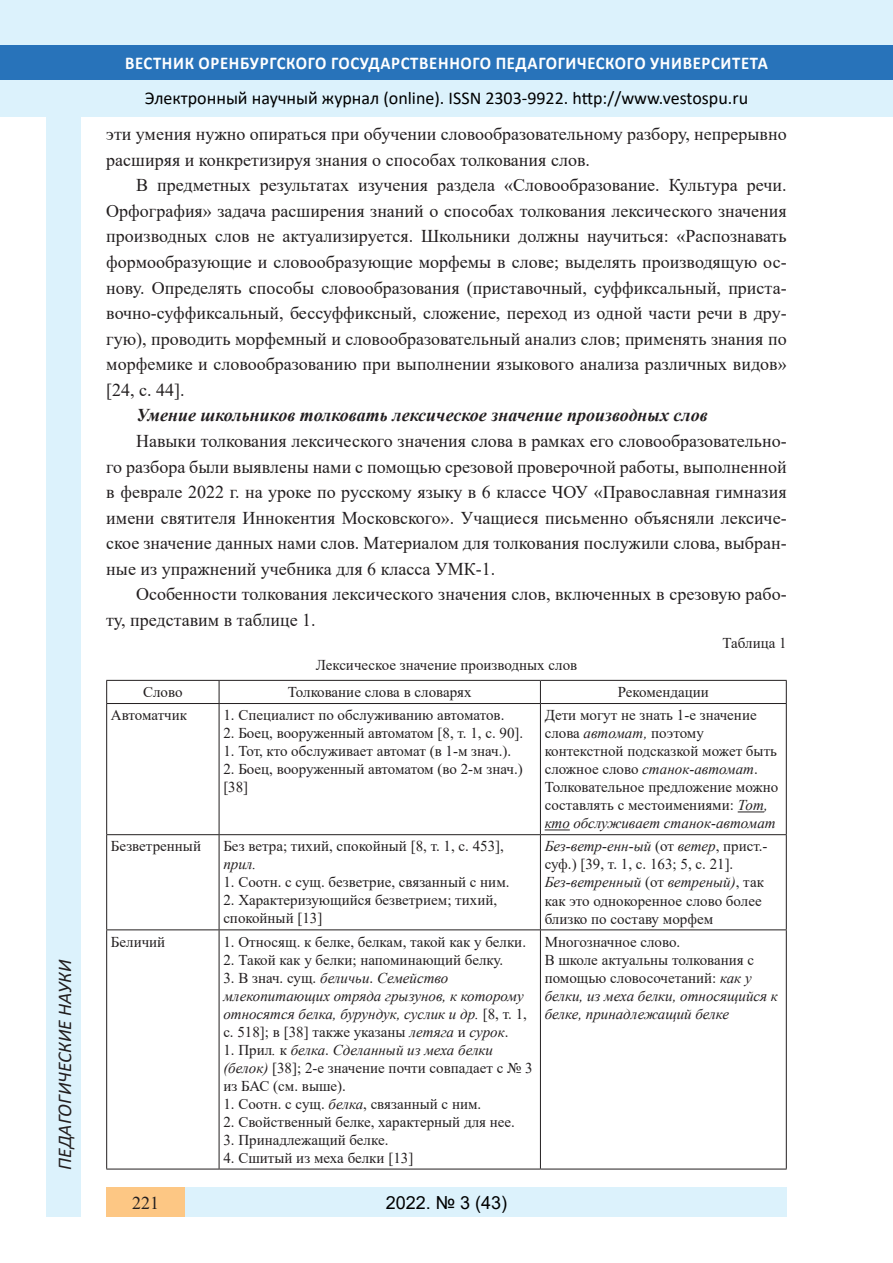
<style>
.page{position:relative;width:893px;height:1263px;background:#fff}
.page>*{position:absolute;margin:0;border:0;box-sizing:border-box;transform-origin:0 0}
.t1{font:italic 19.5px "Calibri";color:#231f20}
.Стиль2{font:18px/25.7px "Times New Roman";color:#231f20}
.t2{font:18px "Calibri";color:#000}
.t3{font:700 18px "Calibri";letter-spacing:.04em;color:#fff;scale:.93 1}
.Стиль2-2{font:italic 700 18px "Times New Roman";color:#231f20}
.t4{font:18px "Arial";color:#000}
.t5{font:700 18px "Book Antiqua";color:#000}
.таблица{font:15px/18px "Times New Roman";color:#231f20}
.t6{font:italic 15px/18px "Times New Roman";color:#231f20}
.s1{font-style:italic}
.s2{font-style:normal}
</style>
<div class="page">
<div style="left:0;top:0;width:893px;height:116px;background:#dcf2fc"></div>
<div style="left:0;top:45px;width:893px;height:34px;background:#2873ba"></div>
<div style="left:47px;top:116px;width:34px;height:1101px;background:#dcf2fc"></div>
<div style="left:106px;top:1188px;width:681px;height:29px;background:#dcf2fc"></div>
<div style="left:106px;top:1188px;width:79px;height:29px;background:#fdc784"></div>
<hr style="left:106px;top:703px;width:113px;height:1px;background:#231f20">
<hr style="left:219px;top:703px;width:321px;height:1px;background:#231f20">
<hr style="left:540px;top:703px;width:247px;height:1px;background:#231f20">
<hr style="left:106px;top:834px;width:113px;height:1px;background:#231f20">
<hr style="left:219px;top:834px;width:321px;height:1px;background:#231f20">
<hr style="left:540px;top:834px;width:247px;height:1px;background:#231f20">
<hr style="left:106px;top:929px;width:113px;height:1px;background:#231f20">
<hr style="left:219px;top:929px;width:321px;height:1px;background:#231f20">
<hr style="left:540px;top:929px;width:247px;height:1px;background:#231f20">
<hr style="left:106px;top:1169px;width:113px;height:1px;background:#231f20">
<hr style="left:219px;top:1169px;width:321px;height:1px;background:#231f20">
<hr style="left:540px;top:1169px;width:247px;height:1px;background:#231f20">
<svg style="left:219px;top:681px;width:1px;height:22px"></svg>
<svg style="left:540px;top:681px;width:1px;height:22px"></svg>
<hr style="left:219px;top:704px;width:1px;height:130px;background:#231f20">
<hr style="left:540px;top:704px;width:1px;height:130px;background:#231f20">
<hr style="left:219px;top:835px;width:1px;height:94px;background:#231f20">
<hr style="left:540px;top:835px;width:1px;height:94px;background:#231f20">
<hr style="left:219px;top:930px;width:1px;height:239px;background:#231f20">
<hr style="left:540px;top:930px;width:1px;height:239px;background:#231f20">
<hr style="left:106px;top:680px;width:113px;height:1px;background:#231f20">
<svg style="left:106px;top:681px;width:1px;height:22px"></svg>
<hr style="left:219px;top:680px;width:321px;height:1px;background:#231f20">
<hr style="left:540px;top:680px;width:247px;height:1px;background:#231f20">
<svg style="left:786px;top:681px;width:1px;height:22px"></svg>
<hr style="left:106px;top:704px;width:1px;height:130px;background:#231f20">
<hr style="left:786px;top:704px;width:1px;height:130px;background:#231f20">
<hr style="left:106px;top:835px;width:1px;height:94px;background:#231f20">
<hr style="left:786px;top:835px;width:1px;height:94px;background:#231f20">
<hr style="left:106px;top:930px;width:1px;height:239px;background:#231f20">
<hr style="left:786px;top:930px;width:1px;height:239px;background:#231f20">
<svg style="left:738px;top:811px;width:26px;height:1px"></svg>
<svg style="left:545px;top:829px;width:25px;height:1px"></svg>
<p class="t1" style="left:51px;top:1179px;width:279px;rotate:-90deg">03.00.00 Б ОЛОГИЧЕСКИЕ НАУКИ</p>
<p class="t1" style="left:51px;top:1170px;width:211px;rotate:-90deg">ПЕДАГОГИЧЕСКИЕ НАУКИ</p>
<p class="t3" style="left:125px;top:50px;width:693px">ВЕСТНИК ОРЕНБУРГСКОГО ГОСУДАРСТВЕННОГО ПЕДАГОГИЧЕСКОГО УНИВЕРСИТЕТА</p>
<p class="t2" style="left:145px;top:85px;width:605px">Электронный научный журнал (online). ISSN 2303-9922. http://www.vestospu.ru</p>
<p class="t2" style="left:388px;top:85px;width:13px">O</p>
<p class="t2" style="left:583px;top:85px;width:13px">t</p>
<p class="Стиль2" style="left:106px;top:121px;width:682px">эти умения нужно опираться при обучении словообразовательному разбору, непрерывно расширяя и конкретизируя знания о способах толкования слов.</p>
<p class="Стиль2" style="left:106px;top:172px;width:682px;text-align:justify;text-indent:30px">В предметных результатах изучения раздела «Словообразование. Культура речи.<br>Орфография» задача расширения знаний о способах толкования лексического значения производных слов не актуализируется. Школьники должны научиться: «Распознавать формообразующие и словообразующие морфемы в слове; выделять производящую ос&shy;нову. Определять способы словообразования (приставочный, суффиксальный, приста&shy;вочно-суффиксальный, бессуффиксный, сложение, переход из одной части речи в дру&shy;гую), проводить морфемный и словообразовательный анализ слов; применять знания по морфемике и словообразованию при выполнении языкового анализа различных видов» [24, с. 44].</p>
<p class="Стиль2-2" style="left:136px;top:403px;width:573px">Умение школьников толковать лексическое значение производных слов</p>
<p class="Стиль2" style="left:106px;top:428px;width:682px;text-align:justify;text-indent:30px">Навыки толкования лексического значения слова в рамках его словообразовательно&shy;го разбора были выявлены нами с помощью срезовой проверочной работы, выполненной в феврале 2022 г. на уроке по русскому языку в 6 классе ЧОУ «Православная гимназия имени святителя Иннокентия Московского». Учащиеся письменно объясняли лексиче&shy;ское значение данных нами слов. Материалом для толкования послужили слова, выбран&shy;ные из упражнений учебника для 6 класса УМК-1.</p>
<p class="Стиль2" style="left:106px;top:581px;width:682px;text-indent:30px">Особенности толкования лексического значения слов, включенных в срезовую рабо&shy;ту, представим в таблице 1.</p>
<p class="таблица" style="left:722px;top:633px;width:66px">Таблица 1</p>
<p class="таблица" style="left:316px;top:655px;width:263px">Лексическое значение производных слов</p>
<p class="таблица" style="left:143px;top:683px;width:41px">Слово</p>
<p class="таблица" style="left:288px;top:683px;width:185px">Толкование слова в словарях</p>
<p class="таблица" style="left:618px;top:683px;width:93px">Рекомендации</p>
<p class="таблица" style="left:111px;top:706px;width:78px">Автоматчик</p>
<p class="таблица" style="left:223px;top:706px;width:283px">1. Специалист по обслуживанию автоматов.</p>
<p class="таблица" style="left:223px;top:724px;width:302px">2. Боец, вооруженный автоматом [8, т. 1, с. 90].</p>
<p class="таблица" style="left:223px;top:742px;width:289px">1. Тот, кто обслуживает автомат (в 1-м знач.).</p>
<p class="таблица" style="left:223px;top:760px;width:301px">2. Боец, вооруженный автоматом (во 2-м знач.) [38]</p>
<p class="таблица" style="left:545px;top:706px;width:235px">Дети могут не знать 1-е значение слова <span class="s1">автомат,</span> поэтому контекстной подсказкой может быть сложное слово <span class="s1">станок-автомат</span>.<br>Толковательное предложение можно составлять с местоимениями: <span class="s1">Тот, кто обслуживает станок-автомат</span></p>
<p class="таблица" style="left:111px;top:837px;width:92px">Безветренный</p>
<p class="таблица" style="left:223px;top:837px;width:282px">Без ветра; тихий, спокойный [8, т. 1, с. 453], <span class="s1">прил.</span></p>
<p class="таблица" style="left:223px;top:873px;width:288px">1. Соотн. с сущ. безветрие, связанный с ним.</p>
<p class="таблица" style="left:223px;top:891px;width:275px">2. Характеризующийся безветрием; тихий, спокойный [13]</p>
<p class="таблица" style="left:111px;top:932px;width:56px">Беличий</p>
<p class="таблица" style="left:223px;top:932px;width:304px">1. Относящ. к белке, белкам, такой как у белки.</p>
<p class="таблица" style="left:223px;top:950px;width:281px">2. Такой как у белки; напоминающий белку.</p>
<p class="t6" style="left:223px;top:968px;width:305px"><span class="s2">3. В знач. сущ.</span> беличьи<span class="s2">.</span> Семейство млекопитающих отряда грызунов, к которому относятся белка, бурундук, суслик и др. <span class="s2">[8, т. 1, с. 518]; в [38] также указаны</span> летяга <span class="s2">и</span> сурок<span class="s2">.</span></p>
<p class="таблица" style="left:223px;top:1040px;width:311px">1. Прил<span class="s1">.</span> к <span class="s1">белка</span>. <span class="s1">Сделанный из меха белки (белок)</span> [38]; 2-е значение почти совпадает с № 3 из БАС (см. выше).</p>
<p class="таблица" style="left:223px;top:1094px;width:259px">1. Соотн. с сущ. <span class="s1">белка</span>, связанный с ним.</p>
<p class="таблица" style="left:223px;top:1112px;width:293px">2. Свойственный белке, характерный для нее.</p>
<p class="таблица" style="left:223px;top:1130px;width:167px">3. Принадлежащий белке.</p>
<p class="таблица" style="left:223px;top:1148px;width:191px">4. Сшитый из меха белки [13]</p>
<p class="Стиль2" style="left:132px;top:1189px;width:28px">221</p>
<p class="t5" style="left:390px;top:1190px;width:37px">2018</p>
<p class="t5" style="left:460px;top:1190px;width:45px">2 26)</p>
<p class="t4" style="left:386px;top:1190px;width:123px">2022. № 3 (43)</p>
<p class="таблица" style="left:545px;top:837px;width:224px"><span class="s1">Без-ветр-енн-ый</span> (от <span class="s1">ветер</span>, прист.- суф.) [39, т. 1, с. 163; 5, с. 21].</p>
<p class="таблица" style="left:545px;top:873px;width:221px"><span class="s1">Без-ветренный</span> (от <span class="s1">ветреный)</span>, так как это однокоренное слово более близко по составу морфем</p>
<p class="таблица" style="left:545px;top:932px;width:137px">Многозначное слово.</p>
<p class="t6" style="left:545px;top:950px;width:235px"><span class="s2">В школе актуальны толкования с помощью словосочетаний:</span> как у белки, из меха белки, относящийся к белке, принадлежащий белке</p>
</div>
